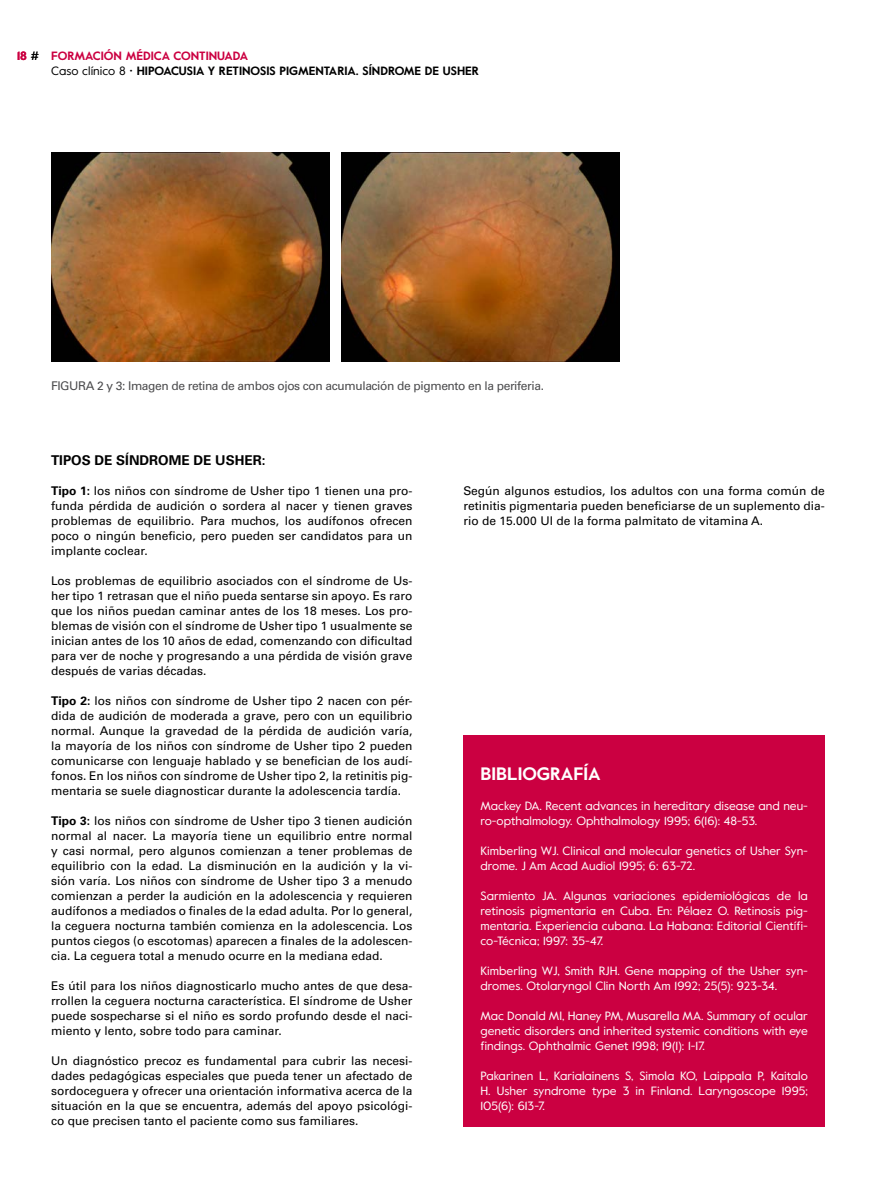
<style>
.page{position:relative;width:893px;height:1178px;background:#fff}
.page>*{position:absolute;margin:0;border:0;box-sizing:border-box;transform-origin:0 0}
.t1{font:700 18px "Value";color:#fff}
.t2{font:700 13.5px "Univers LT Std";color:#000}
.t3{font:12px/15px "Univers LT Std";color:#000;text-align:justify}
.t4{font:12px/15px "Value";color:#fff}
.t5{font:700 12px/15px "Value";color:#000}
.t6{font:12px "Univers LT Std";letter-spacing:-.03em;color:#4b4b4d}
.s1{color:#cb0041}
.s2{font-weight:400}
.s3{font-weight:700}
</style>
<div class="page">
<div style="left:463px;top:735px;width:362px;height:392px;background:#cb0041"></div>
<img style="left:51px;top:153px;width:278px;height:208px">
<img style="left:341px;top:153px;width:279px;height:208px">
<p class="t5" style="left:51px;top:48px;width:429px;text-indent:-34px"><span class="s1">18</span> <span class="s2">#</span> <span class="s1">FORMACIÓN MÉDICA CONTINUADA<br></span><span class="s2">Caso clínico 8 •</span> HIPOACUSIA Y RETINOSIS PIGMENTARIA. SÍNDROME DE USHER</p>
<p class="t6" style="left:51px;top:379px;width:495px">FIGURA 2 y 3: Imagen de retina de ambos ojos con acumulación de pigmento en la periferia.</p>
<p class="t2" style="left:51px;top:452px;width:216px">TIPOS DE SÍNDROME DE USHER:</p>
<p class="t3" style="left:51px;top:483px;width:363px"><span class="s3">Tipo 1:</span> los niños con síndrome de Usher tipo 1 tienen una pro&shy;funda pérdida de audición o sordera al nacer y tienen graves problemas de equilibrio. Para muchos, los audífonos ofrecen poco o ningún beneficio, pero pueden ser candidatos para un implante coclear.</p>
<p class="t3" style="left:51px;top:573px;width:363px">Los problemas de equilibrio asociados con el síndrome de Us&shy;her tipo 1 retrasan que el niño pueda sentarse sin apoyo. Es raro que los niños puedan caminar antes de los 18 meses. Los pro&shy;blemas de visión con el síndrome de Usher tipo 1 usualmente se inician antes de los 10 años de edad, comenzando con dificultad para ver de noche y progresando a una pérdida de visión grave después de varias décadas.</p>
<p class="t3" style="left:51px;top:693px;width:363px"><span class="s3">Tipo 2:</span> los niños con síndrome de Usher tipo 2 nacen con pér&shy;dida de audición de moderada a grave, pero con un equilibrio normal. Aunque la gravedad de la pérdida de audición varía, la mayoría de los niños con síndrome de Usher tipo 2 pueden comunicarse con lenguaje hablado y se benefician de los audí&shy;fonos. En los niños con síndrome de Usher tipo 2, la retinitis pig&shy;mentaria se suele diagnosticar durante la adolescencia tardía.</p>
<p class="t3" style="left:51px;top:813px;width:363px"><span class="s3">Tipo 3:</span> los niños con síndrome de Usher tipo 3 tienen audición normal al nacer. La mayoría tiene un equilibrio entre normal y casi normal, pero algunos comienzan a tener problemas de equilibrio con la edad. La disminución en la audición y la vi&shy;sión varía. Los niños con síndrome de Usher tipo 3 a menudo comienzan a perder la audición en la adolescencia y requieren audífonos a mediados o finales de la edad adulta. Por lo general, la ceguera nocturna también comienza en la adolescencia. Los puntos ciegos (o escotomas) aparecen a finales de la adolescen&shy;cia. La ceguera total a menudo ocurre en la mediana edad.</p>
<p class="t3" style="left:51px;top:978px;width:363px">Es útil para los niños diagnosticarlo mucho antes de que desa&shy;rrollen la ceguera nocturna característica. El síndrome de Usher puede sospecharse si el niño es sordo profundo desde el naci&shy;miento y lento, sobre todo para caminar.</p>
<p class="t3" style="left:51px;top:1053px;width:363px">Un diagnóstico precoz es fundamental para cubrir las necesi&shy;dades pedagógicas especiales que pueda tener un afectado de sordoceguera y ofrecer una orientación informativa acerca de la situación en la que se encuentra, además del apoyo psicológi&shy;co que precisen tanto el paciente como sus familiares.</p>
<p class="t3" style="left:463px;top:483px;width:363px">Según algunos estudios, los adultos con una forma común de retinitis pigmentaria pueden beneficiarse de un suplemento dia&shy;rio de 15.000 UI de la forma palmitato de vitamina A.</p>
<h1 class="t1" style="left:480px;top:761px;width:122px">BIBLIOGRAFÍA</h1>
<p class="t4" style="left:480px;top:798px;width:329px">Mackey DA. Recent advances in hereditary disease and neu&shy;ro-opthalmology. Ophthalmology 1995; 6(16): 48-53.</p>
<p class="t4" style="left:480px;top:843px;width:329px">Kimberling WJ. Clinical and molecular genetics of Usher Syn&shy;drome. J Am Acad Audiol 1995; 6: 63-72.</p>
<p class="t4" style="left:480px;top:888px;width:329px;text-align:justify">Sarmiento JA. Algunas variaciones epidemiológicas de la retinosis pigmentaria en Cuba. En: Pélaez O. Retinosis pig&shy;mentaria. Experiencia cubana. La Habana: Editorial Científi&shy;co-Técnica; 1997: 35-47.</p>
<p class="t4" style="left:480px;top:963px;width:329px">Kimberling WJ, Smith RJH. Gene mapping of the Usher syn&shy;dromes. Otolaryngol Clin North Am 1992; 25(5): 923-34.</p>
<p class="t4" style="left:480px;top:1008px;width:329px;text-align:justify">Mac Donald MI, Haney PM, Musarella MA. Summary of ocular genetic disorders and inherited systemic conditions with eye findings. Ophthalmic Genet 1998; 19(1): 1-17.</p>
<p class="t4" style="left:480px;top:1068px;width:329px;text-align:justify">Pakarinen L, Karialainens S, Simola KO, Laippala P, Kaitalo H. Usher syndrome type 3 in Finland. Laryngoscope 1995; 105(6): 613-7.</p>
</div>
